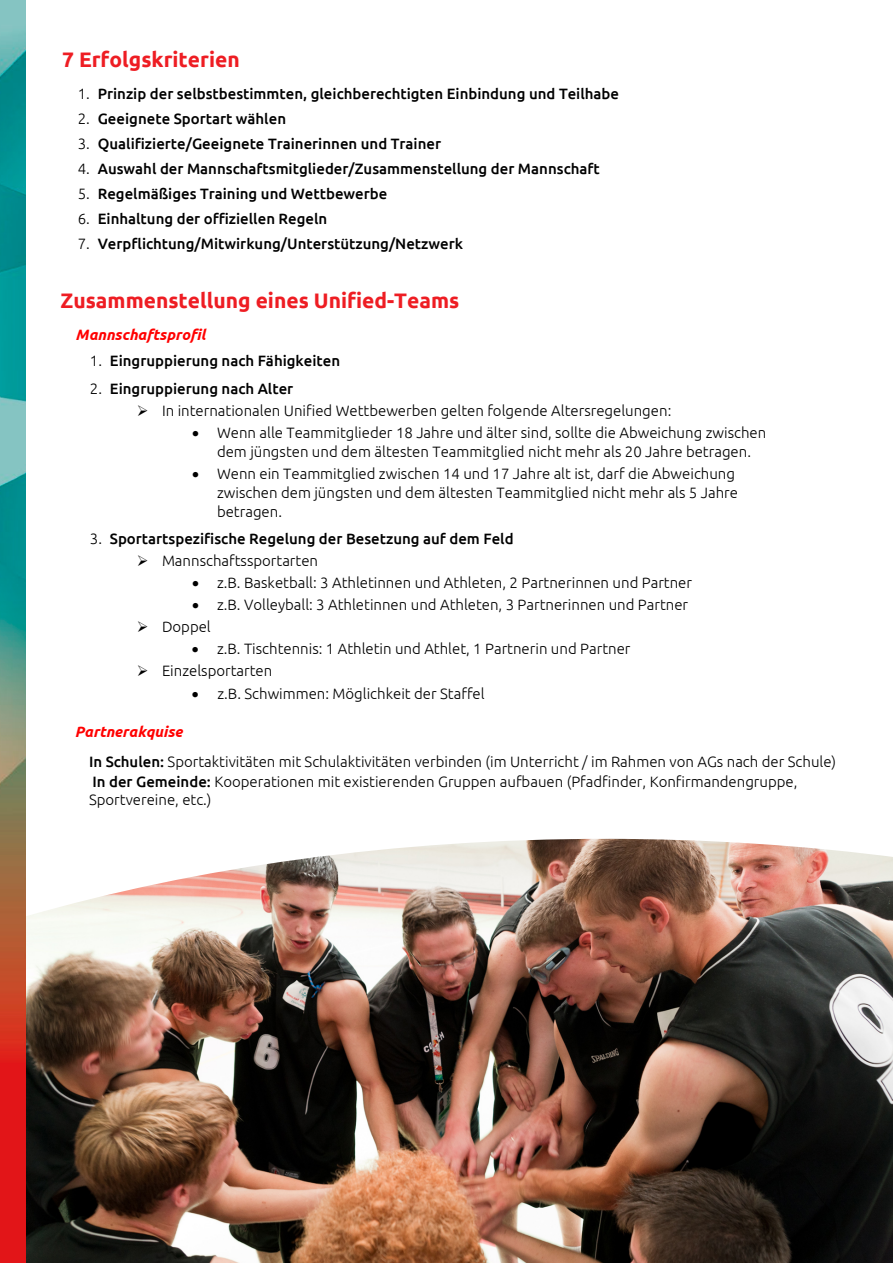
<style>
.page{position:relative;width:893px;height:1263px;background:#fff}
.page>*{position:absolute;margin:0;border:0;box-sizing:border-box;transform-origin:0 0}
.t1{font:700 21px "Ubuntu";color:#ee1d23}
.t2{font:300 15px/19px "Ubuntu";color:#000}
.t3{font:500 15px "Ubuntu";color:#000}
.t4{font:italic 700 15px "Ubuntu";color:#f00}
.s1{font-weight:300}
.s2{font-weight:700;font-style:italic;color:#f00}
.s3{font-weight:500}
</style>
<div class="page">
<img style="left:26px;top:917px;width:867px;height:346px">
<img style="left:26px;top:838px;width:867px;height:79px">
<img style="left:0;top:0;width:26px;height:1263px">
<h1 class="t1" style="left:62px;top:47px;width:179px">7 Erfolgskriterien</h1>
<p class="t3" style="left:78px;top:84px;width:543px"><span class="s1">1.</span> Prinzip der selbstbestimmten, gleichberechtigten Einbindung und Teilhabe</p>
<p class="t3" style="left:78px;top:109px;width:210px"><span class="s1">2.</span> Geeignete Sportart wählen</p>
<p class="t3" style="left:78px;top:134px;width:365px"><span class="s1">3.</span> Qualifizierte/Geeignete Trainerinnen und Trainer</p>
<p class="t3" style="left:78px;top:159px;width:523px"><span class="s1">4.</span> Auswahl der Mannschaftsmitglieder/Zusammenstellung der Mannschaft</p>
<p class="t3" style="left:78px;top:184px;width:311px"><span class="s1">5.</span> Regelmäßiges Training und Wettbewerbe</p>
<p class="t3" style="left:78px;top:209px;width:251px"><span class="s1">6.</span> Einhaltung der offiziellen Regeln</p>
<p class="t3" style="left:78px;top:234px;width:387px"><span class="s1">7.</span> Verpflichtung/Mitwirkung/Unterstützung/Netzwerk</p>
<h1 class="t1" style="left:61px;top:288px;width:400px">Zusammenstellung eines Unified-Teams</h1>
<p class="t4" style="left:76px;top:325px;width:132px">Mannschaftsprofil</p>
<p class="t3" style="left:90px;top:351px;width:252px"><span class="s1">1.</span> Eingruppierung nach Fähigkeiten</p>
<p class="t3" style="left:90px;top:379px;width:205px"><span class="s1">2.</span> Eingruppierung nach Alter</p>
<p class="t2" style="left:137px;top:401px;width:536px">➢ In internationalen Unified Wettbewerben gelten folgende Altersregelungen:</p>
<p class="t2" style="left:217px;top:423px;width:551px;text-indent:-25px">• Wenn alle Teammitglieder 18 Jahre und älter sind, sollte die Abweichung zwischen dem jüngsten und dem ältesten Teammitglied nicht mehr als 20 Jahre betragen.</p>
<p class="t2" style="left:217px;top:464px;width:523px;text-indent:-25px">• Wenn ein Teammitglied zwischen 14 und 17 Jahre alt ist, darf die Abweichung zwischen dem jüngsten und dem ältesten Teammitglied nicht mehr als 5 Jahre betragen.</p>
<p class="t3" style="left:90px;top:529px;width:425px"><span class="s1">3.</span> Sportartspezifische Regelung der Besetzung auf dem Feld</p>
<p class="t2" style="left:137px;top:551px;width:183px">➢ Mannschaftssportarten</p>
<p class="t2" style="left:192px;top:573px;width:502px">• z.B. Basketball: 3 Athletinnen und Athleten, 2 Partnerinnen und Partner</p>
<p class="t2" style="left:192px;top:595px;width:498px">• z.B. Volleyball: 3 Athletinnen und Athleten, 3 Partnerinnen und Partner</p>
<p class="t2" style="left:137px;top:617px;width:75px">➢ Doppel</p>
<p class="t2" style="left:192px;top:639px;width:440px">• z.B. Tischtennis: 1 Athletin und Athlet, 1 Partnerin und Partner</p>
<p class="t2" style="left:137px;top:661px;width:137px">➢ Einzelsportarten</p>
<p class="t2" style="left:192px;top:683px;width:294px">• z.B. Schwimmen: Möglichkeit der Staffel</p>
<p class="t2" style="left:89px;top:716px;width:749px;line-height:30.5px;text-indent:-14px"><span class="s2">Partnerakquise<br></span><span class="s3">In Schulen:</span> Sportaktivitäten mit Schulaktivitäten verbinden (im Unterricht / im Rahmen von AGs nach der Schule)</p>
<p class="t2" style="left:89px;top:773px;width:710px;line-height:17.2px"><span class="s3">In der Gemeinde:</span> Kooperationen mit existierenden Gruppen aufbauen (Pfadfinder, Konfirmandengruppe,<br>Sportvereine, etc.)</p>
</div>
